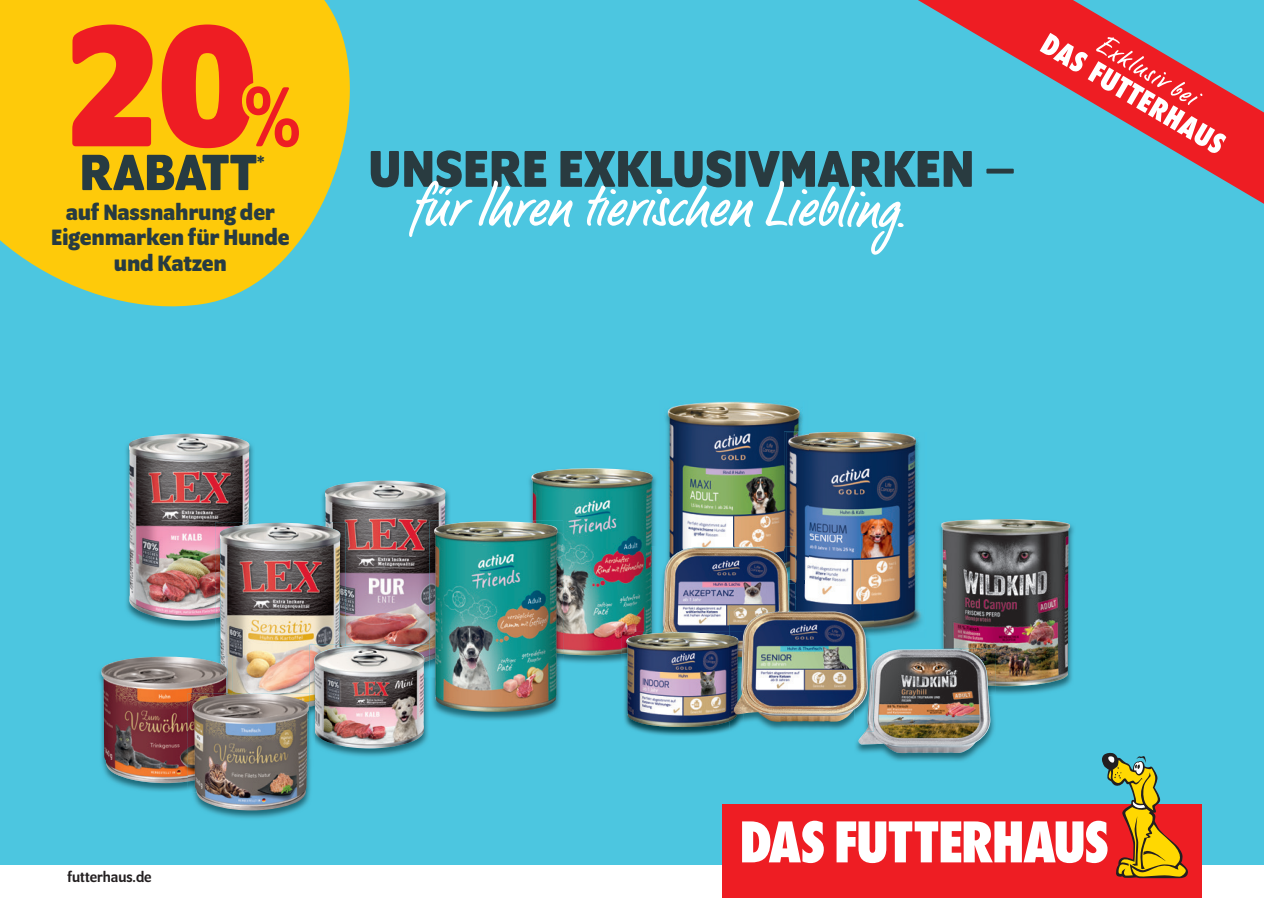
<style>
.page{position:relative;width:1264px;height:898px;background:#4cc6e0}
.page>*{position:absolute;margin:0;border:0;box-sizing:border-box;transform-origin:0 0}
.t1{font:700 187.2px "Program OT";color:#ee1d23}
.t2{font:61.5px "LP Bambus";color:#fff}
.t3{font:700 55.8px "Program OT";color:#293b40}
.t4{font:700 55.2px "Program OT";color:#273b42}
.t5{font:700 24px/25.5px "Program OT";letter-spacing:-.01em;color:#273b42;text-align:center}
.t6{font:700 17.7px "Program OT";color:#273b42}
.t7{font:500 15.6px "Program OT";color:#231f20}
.s1{font-weight:500;font-size:92.1px;color:#feca0a}
.s2{font-size:59.4px}
</style>
<div class="page">
<svg style="left:0;top:0;width:350px;height:307px;background:#e8c923"></svg>
<svg style="left:918px;top:0;width:346px;height:204px"></svg>
<svg style="left:1039px;top:33px;width:187px;height:120px"></svg>
<div style="left:0;top:865px;width:1264px;height:33px;background:#fff"></div>
<div style="left:722px;top:887px;width:480px;height:11px;background:#ee1d23"></div>
<div style="left:722px;top:804px;width:480px;height:91px;background:#ee1d23"></div>
<svg style="left:742px;top:753px;width:446px;height:125px"></svg>
<img style="left:126px;top:433px;width:127px;height:196px">
<img style="left:129px;top:434px;width:120px;height:187px">
<img style="left:322px;top:480px;width:127px;height:42px">
<img style="left:325px;top:481px;width:120px;height:164px">
<img style="left:215px;top:522px;width:34px;height:96px">
<img style="left:325px;top:522px;width:21px;height:123px">
<img style="left:220px;top:523px;width:120px;height:170px">
<img style="left:324px;top:677px;width:104px;height:79px">
<img style="left:424px;top:662px;width:5px;height:15px">
<img style="left:424px;top:645px;width:5px;height:17px">
<img style="left:310px;top:645px;width:4px;height:48px">
<img style="left:314px;top:645px;width:110px;height:103px">
<img style="left:667px;top:474px;width:117px;height:73px">
<img style="left:665px;top:402px;width:138px;height:72px">
<img style="left:784px;top:431px;width:19px;height:116px">
<img style="left:808px;top:432px;width:111px;height:103px">
<img style="left:795px;top:535px;width:65px;height:76px">
<img style="left:860px;top:535px;width:62px;height:101px">
<img style="left:787px;top:432px;width:21px;height:147px">
<img style="left:939px;top:525px;width:135px;height:170px">
<img style="left:941px;top:519px;width:129px;height:167px">
<img style="left:854px;top:696px;width:142px;height:67px">
<img style="left:939px;top:648px;width:57px;height:48px">
<img style="left:943px;top:648px;width:53px;height:38px">
<img style="left:858px;top:649px;width:97px;height:104px">
<img style="left:529px;top:475px;width:127px;height:188px">
<img style="left:531px;top:468px;width:121px;height:187px">
<img style="left:432px;top:665px;width:129px;height:55px">
<img style="left:430px;top:660px;width:4px;height:17px">
<img style="left:429px;top:521px;width:5px;height:139px">
<svg style="left:429px;top:645px;width:1px;height:23px"></svg>
<img style="left:558px;top:521px;width:5px;height:133px">
<img style="left:434px;top:521px;width:124px;height:191px">
<img style="left:651px;top:547px;width:11px;height:85px">
<img style="left:789px;top:584px;width:6px;height:27px">
<svg style="left:789px;top:579px;width:15px;height:5px"></svg>
<img style="left:789px;top:547px;width:6px;height:32px">
<img style="left:662px;top:547px;width:127px;height:85px">
<img style="left:684px;top:636px;width:45px;height:29px">
<img style="left:624px;top:665px;width:105px;height:71px">
<svg style="left:622px;top:654px;width:4px;height:11px"></svg>
<img style="left:622px;top:632px;width:4px;height:22px">
<img style="left:684px;top:632px;width:45px;height:4px">
<img style="left:626px;top:632px;width:58px;height:95px">
<img style="left:760px;top:639px;width:111px;height:91px">
<img style="left:868px;top:611px;width:5px;height:28px">
<img style="left:854px;top:648px;width:19px;height:84px">
<img style="left:865px;top:663px;width:8px;height:69px">
<img style="left:729px;top:611px;width:5px;height:21px">
<img style="left:729px;top:721px;width:13px;height:9px">
<img style="left:729px;top:632px;width:5px;height:4px">
<img style="left:729px;top:636px;width:5px;height:85px">
<img style="left:734px;top:611px;width:134px;height:111px">
<img style="left:99px;top:656px;width:89px;height:136px">
<img style="left:220px;top:656px;width:13px;height:37px">
<img style="left:101px;top:657px;width:126px;height:126px">
<img style="left:206px;top:719px;width:105px;height:99px">
<img style="left:233px;top:693px;width:77px;height:17px">
<img style="left:310px;top:719px;width:4px;height:39px">
<svg style="left:310px;top:705px;width:5px;height:14px"></svg>
<img style="left:310px;top:693px;width:4px;height:14px">
<img style="left:188px;top:693px;width:38px;height:88px">
<img style="left:192px;top:694px;width:117px;height:116px">
<svg style="left:0;top:0;width:4px;height:4px"></svg>
<svg style="left:1259px;top:0;width:5px;height:4px"></svg>
<h1 class="t1" style="left:69px;top:-22px;width:233px">20<span class="s1">%</span></h1>
<h3 class="t4" style="left:80px;top:141px;width:179px">RABATT</h3>
<p class="t6" style="left:257px;top:151px;width:9px">*</p>
<h3 class="t3" style="left:368px;top:137px;width:649px">UNSERE EXKLUSIVMARKEN –</h3>
<h2 class="t2" style="left:410px;top:168px;width:495px">für Ihren tierischen Lieb<span class="s2">ling.</span></h2>
<p class="t5" style="left:51px;top:199px;width:240px">auf Nassnahrung der<br>Eigenmarken für Hunde und Katzen</p>
<p class="t7" style="left:68px;top:868px;width:86px">futterhaus.de</p>
</div>
